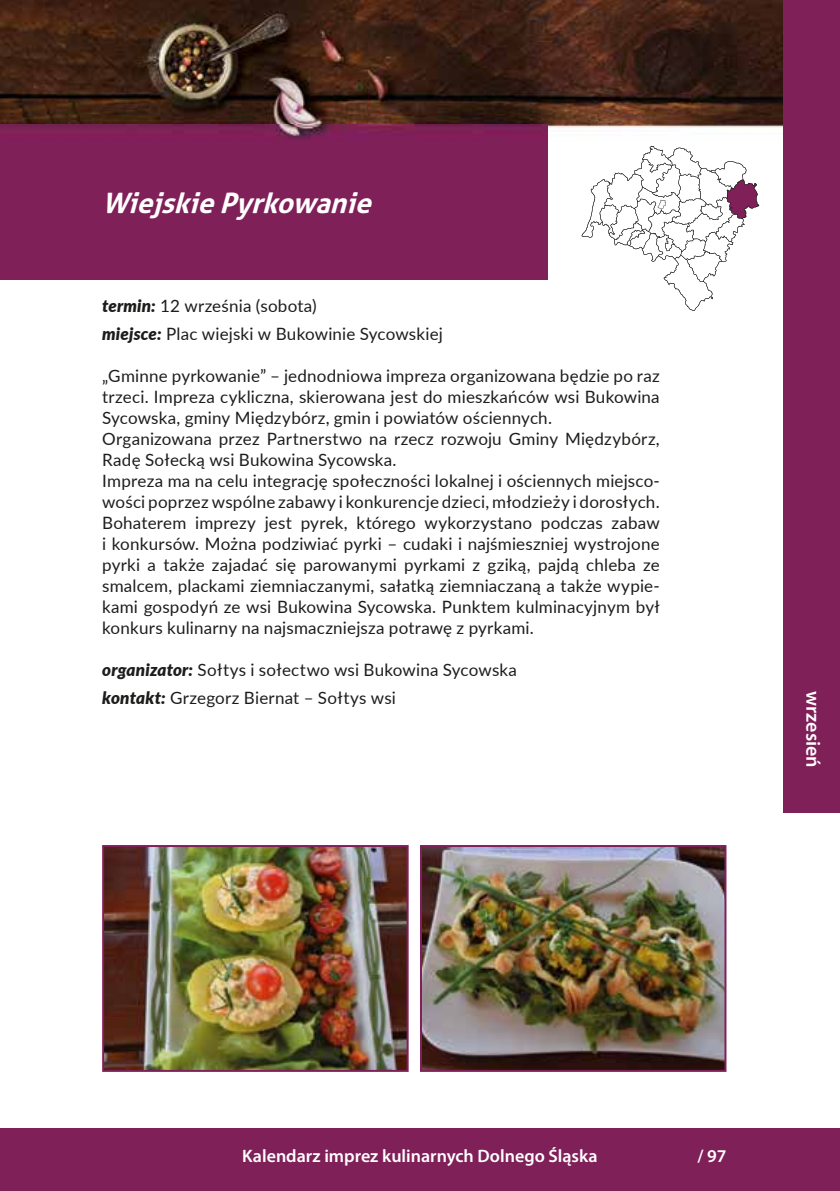
<style>
.page{position:relative;width:840px;height:1191px;background:#fff}
.page>*{position:absolute;margin:0;border:0;box-sizing:border-box;transform-origin:0 0}
.t1{font:italic 700 28px "Aller";color:#fff}
.t2{font:600 20px "Myriad Pro";color:#fff}
.t3{font:600 18px "Myriad Pro";color:#fff}
.t4{font:17px/21px "Lato";letter-spacing:.01em;color:#1d1d1b}
.s1{font-weight:900;font-style:italic}
</style>
<div class="page">
<div style="left:0;top:125px;width:547px;height:155px;background:#802059"></div>
<img style="left:0;top:0;width:782px;height:142px">
<img style="left:0;top:125px;width:547px;height:17px">
<div style="left:0;top:1128px;width:839px;height:63px;background:#802059"></div>
<img style="left:102px;top:845px;width:306px;height:226px">
<img style="left:420px;top:845px;width:306px;height:226px">
<div style="left:782px;top:0;width:57px;height:812px;background:#802059"></div>
<svg style="left:581px;top:146px;width:177px;height:165px"></svg>
<h1 class="t1" style="left:102px;top:185px;width:279px">WiejskiePyrkowanie</h1>
<p class="t4" style="left:102px;top:291px;width:342px;line-height:28px"><span class="s1">termin:</span> 12 września (sobota)<br><span class="s1">miejsce:</span> Plac wiejski w Bukowinie Sycowskiej</p>
<p class="t4" style="left:102px;top:365px;width:559px">„Gminne pyrkowanie” – jednodniowa impreza organizowana będzie po raz trzeci. Impreza cykliczna, skierowana jest do mieszkańców wsi Bukowina Sycowska, gminy Międzybórz, gmin i powiatów ościennych.<br>Organizowana przez Partnerstwo na rzecz rozwoju Gminy Międzybórz, Radę Sołecką wsi Bukowina Sycowska.<br>Impreza ma na celu integrację społeczności lokalnej i ościennych miejsco&shy;wości poprzez wspólne zabawy i konkurencje dzieci, młodzieży i dorosłych.<br>Bohaterem imprezy jest pyrek, którego wykorzystano podczas zabaw i konkursów. Można podziwiać pyrki – cudaki i najśmieszniej wystrojone pyrki a także zajadać się parowanymi pyrkami z gziką, pajdą chleba ze smalcem, plackami ziemniaczanymi, sałatką ziemniaczaną a także wypie&shy;kami gospodyń ze wsi Bukowina Sycowska. Punktem kulminacyjnym był konkurs kulinarny na najsmaczniejsza potrawę z pyrkami.</p>
<p class="t4" style="left:102px;top:655px;width:416px;line-height:28px"><span class="s1">organizator:</span> Sołtys i sołectwo wsi Bukowina Sycowska <span class="s1">kontakt:</span> Grzegorz Biernat – Sołtys wsi</p>
<p class="t2" style="left:825px;top:691px;width:78px;rotate:90deg">wrzesień</p>
<p class="t3" style="left:242px;top:1144px;width:356px">Kalendarz imprez kulinarnych Dolnego Śląska</p>
<p class="t3" style="left:697px;top:1144px;width:31px">/ 97</p>
</div>
